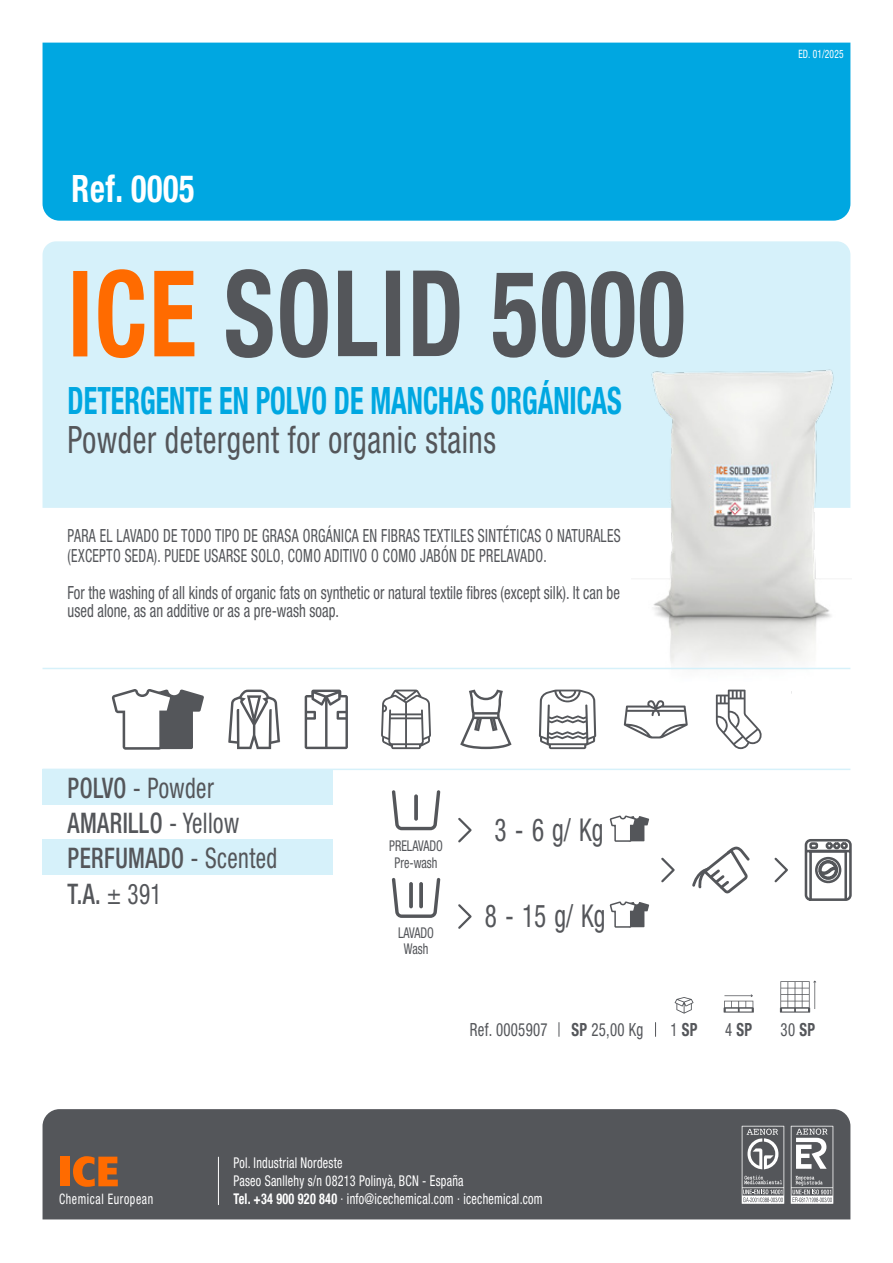
<style>
.page{position:relative;width:893px;height:1263px;background:#fff}
.page>*{position:absolute;margin:0;border:0;box-sizing:border-box;transform-origin:0 0}
.t1{font:700 condensed 119.7px "Helvetica Neue LT Pro";letter-spacing:.02em;color:#54565a;scale:.82 1}
.t2{font:700 condensed 37.8px "Helvetica Neue LT Pro";color:#00a7e1;scale:.75 1}
.t3{font:condensed 37.8px "Helvetica Neue LT Pro";letter-spacing:.02em;color:#54565a;scale:.82 1}
.t4{font:700 condensed 37.8px "Helvetica Neue LT Pro";letter-spacing:.02em;color:#fff;scale:.85 1}
.t5{font:condensed 31.5px "Helvetica Neue LT Pro";color:#54565a;scale:.8 1}
.t6{font:500 condensed 28.35px/35.2px "Helvetica Neue LT Pro";letter-spacing:.02em;color:#54565a;scale:.82 1}
.t7{font:condensed 18.15px/19.5px "Helvetica Neue LT Pro";letter-spacing:.02em;color:#54565a;scale:.76 1}
.t8{font:condensed 18.15px/18px "Helvetica Neue LT Pro";letter-spacing:.02em;color:#54565a;scale:.81 1}
.t9{font:condensed 18.15px "Helvetica Neue LT Pro";letter-spacing:.02em;color:#54565a;scale:.82 1}
.t10{font:700 condensed 18.15px "Helvetica Neue LT Pro";color:#54565a;scale:.82 1}
.t11{font:condensed 14.85px/18px "Helvetica Neue LT Pro";letter-spacing:.02em;color:#fff;scale:.82 1}
.t12{font:condensed 14.85px/16.5px "Helvetica Neue LT Pro";color:#54565a;text-align:center;scale:.82 1}
.t13{font:condensed 14.4px "Helvetica Neue LT Pro";letter-spacing:.05em;color:#fff;scale:.82 1}
.t14{font:condensed 11.55px "Helvetica Neue LT Pro";letter-spacing:.015em;color:#fff;scale:.82 1}
.s1{color:#ff6b00}
.s2{font-weight:400}
.s3{font-weight:700}
</style>
<div class="page">
<div style="left:43px;top:839px;width:290px;height:35px;background:#d6f1fa"></div>
<div style="left:43px;top:769px;width:290px;height:35px;background:#d6f1fa"></div>
<div style="left:43px;top:43px;width:807px;height:178px;background:#00a7e1"></div>
<div style="left:43px;top:241px;width:807px;height:267px;background:#d6f1fa"></div>
<svg style="left:724px;top:994px;width:30px;height:18px"></svg>
<svg style="left:780px;top:980px;width:36px;height:32px"></svg>
<svg style="left:675px;top:997px;width:18px;height:16px"></svg>
<svg style="left:558px;top:1022px;width:1px;height:14px"></svg>
<svg style="left:655px;top:1022px;width:1px;height:14px"></svg>
<img style="left:632px;top:350px;width:219px;height:364px">
<svg style="left:381px;top:690px;width:50px;height:59px"></svg>
<svg style="left:539px;top:690px;width:57px;height:59px"></svg>
<svg style="left:624px;top:700px;width:64px;height:38px"></svg>
<svg style="left:716px;top:690px;width:47px;height:59px"></svg>
<svg style="left:112px;top:689px;width:92px;height:61px"></svg>
<svg style="left:460px;top:690px;width:52px;height:59px"></svg>
<svg style="left:228px;top:690px;width:52px;height:59px"></svg>
<svg style="left:305px;top:690px;width:43px;height:59px"></svg>
<hr style="left:325px;top:695px;width:2px;height:53px;background:#54565a">
<svg style="left:458px;top:817px;width:14px;height:26px"></svg>
<svg style="left:661px;top:857px;width:14px;height:26px"></svg>
<svg style="left:774px;top:857px;width:14px;height:26px"></svg>
<svg style="left:458px;top:904px;width:14px;height:25px"></svg>
<svg style="left:692px;top:846px;width:58px;height:47px"></svg>
<svg style="left:392px;top:878px;width:48px;height:40px"></svg>
<svg style="left:409px;top:882px;width:4px;height:26px"></svg>
<svg style="left:419px;top:882px;width:4px;height:26px"></svg>
<svg style="left:392px;top:790px;width:48px;height:40px"></svg>
<svg style="left:414px;top:794px;width:4px;height:27px"></svg>
<svg style="left:804px;top:839px;width:48px;height:62px"></svg>
<hr style="left:844px;top:851px;width:3px;height:49px;background:#54565a">
<svg style="left:609px;top:815px;width:40px;height:27px"></svg>
<svg style="left:609px;top:901px;width:40px;height:27px"></svg>
<hr style="left:43px;top:769px;width:807px;height:1px;background:#d6f1fa">
<hr style="left:43px;top:668px;width:807px;height:1px;background:#d6f1fa">
<div style="left:43px;top:1109px;width:807px;height:110px;background:#54565a"></div>
<svg style="left:791px;top:1126px;width:42px;height:78px"></svg>
<svg style="left:742px;top:1126px;width:42px;height:78px;background:#888a8d"></svg>
<div style="left:60px;top:1157px;width:9px;height:29px;background:#ff6b00"></div>
<svg style="left:73px;top:1156px;width:45px;height:31px"></svg>
<hr style="left:218px;top:1157px;width:1px;height:48px;background:#fff">
<h2 class="t4" style="left:72px;top:165px;width:146px">Ref. 0005</h2>
<h1 class="t1" style="left:68px;top:241px;width:755px"><span class="s1">ICE</span> SOLID 5000</h1>
<h2 class="t2" style="left:68px;top:377px;width:740px">DETERGENTE EN POLVO DE MANCHAS ORGÁNICAS</h2>
<h2 class="t3" style="left:68px;top:417px;width:524px">Powder detergent for organic stains</h2>
<p class="t7" style="left:68px;top:526px;width:729px">PARA EL LAVADO DE TODO TIPO DE GRASA ORGÁNICA EN FIBRAS TEXTILES SINTÉTICAS O NATURALES (EXCEPTO SEDA). PUEDE USARSE SOLO, COMO ADITIVO O COMO JABÓN DE PRELAVADO.</p>
<p class="t8" style="left:68px;top:584px;width:683px">For the washing of all kinds of organic fats on synthetic or natural textile fibres (except silk). It can be used alone, as an additive or as a pre-wash soap.</p>
<h3 class="t6" style="left:68px;top:770px;width:257px">POLVO <span class="s2">- Powder<br></span>AMARILLO <span class="s2">- Yellow<br></span>PERFUMADO <span class="s2">- Scented<br></span>T.A. <span class="s2">± 391</span></h3>
<p class="t12" style="left:389px;top:837px;width:67px">PRELAVADO<br>Pre-wash</p>
<p class="t12" style="left:398px;top:924px;width:45px">LAVADO<br>Wash</p>
<h3 class="t5" style="left:495px;top:811px;width:137px">3 - 6 g/ Kg</h3>
<h3 class="t5" style="left:485px;top:898px;width:152px">8 - 15 g/ Kg</h3>
<p class="t14" style="left:798px;top:47px;width:57px">ED. 01/2025</p>
<p class="t13" style="left:59px;top:1190px;width:116px">Chemical European</p>
<p class="t9" style="left:470px;top:1019px;width:96px">Ref. 0005907</p>
<p class="t9" style="left:571px;top:1019px;width:89px"><span class="s3">SP</span> 25,00 Kg</p>
<p class="t10" style="left:670px;top:1018px;width:34px"><span class="s2">1</span> SP</p>
<p class="t10" style="left:725px;top:1018px;width:34px"><span class="s2">4</span> SP</p>
<p class="t9" style="left:781px;top:1019px;width:43px">30 <span class="s3">SP</span></p>
<p class="t11" style="left:234px;top:1153px;width:378px">Pol. Industrial Nordeste<br>Paseo Sanllehy s/n 08213 Polinyà, BCN - España<br><span class="s3">Tel. +34 900 920 840</span> · info@icechemical.com · icechemical.com</p>
</div>
